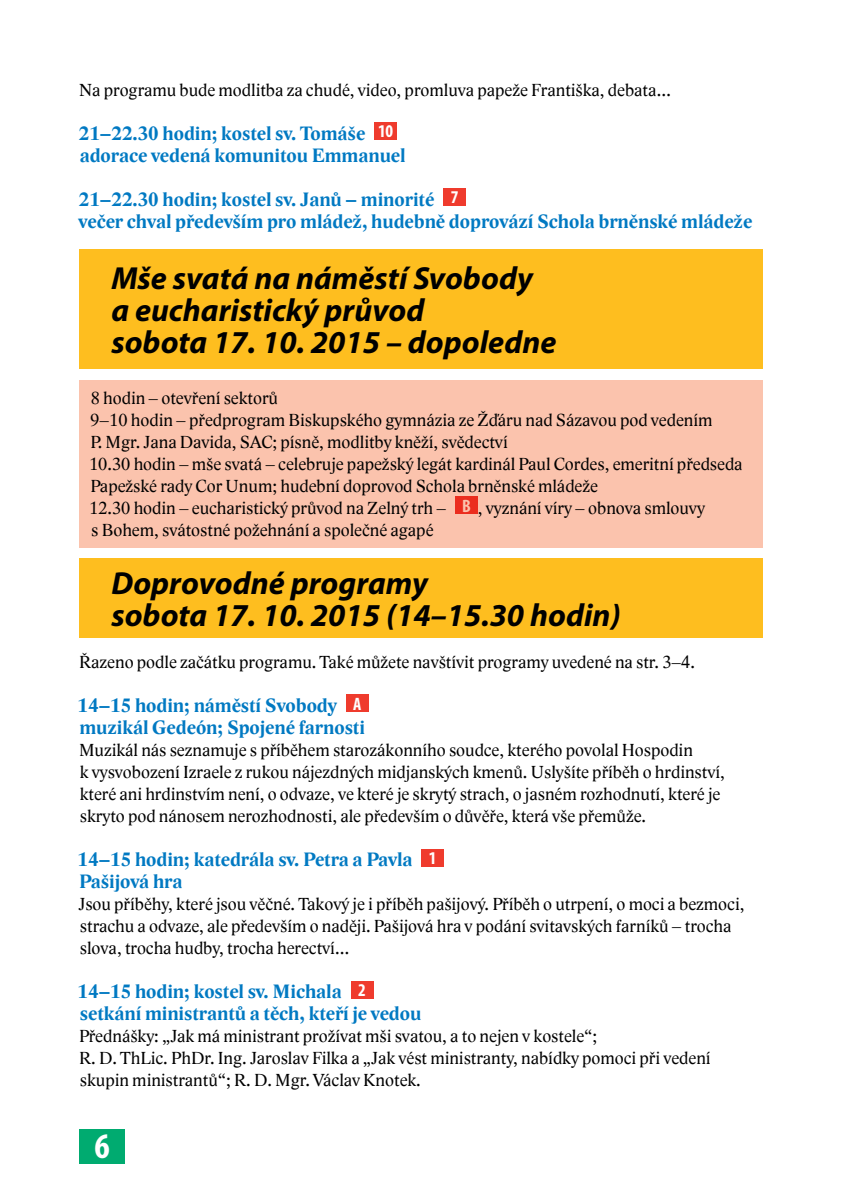
<style>
.page{position:relative;width:842px;height:1191px;background:#fff}
.page>*{position:absolute;margin:0;border:0;box-sizing:border-box;transform-origin:0 0}
.t1{font:700 condensed 36px "Myriad Pro";color:#fff}
.t2{font:italic 700 32px/32px "Myriad Pro";color:#000}
.t3{font:700 20px/22px "Lido STFCE";color:#0079c2}
.t4{font:18px/22px "Lido STFCE";color:#000}
.s1{font-family:"Myriad Pro";font-stretch:condensed;font-size:18px;color:#fff}
.s2{font-family:"Myriad Pro";font-weight:700;font-stretch:condensed;color:#fff}
</style>
<div class="page">
<div style="left:79px;top:1129px;width:46px;height:34px;background:#00ab70"></div>
<div style="left:374px;top:123px;width:23px;height:17px;background:#ef3b2d"></div>
<div style="left:443px;top:189px;width:23px;height:17px;background:#ef3b2d"></div>
<div style="left:346px;top:695px;width:22px;height:17px;background:#ef3b2d"></div>
<div style="left:421px;top:849px;width:23px;height:17px;background:#ef3b2d"></div>
<div style="left:351px;top:981px;width:22px;height:17px;background:#ef3b2d"></div>
<div style="left:79px;top:380px;width:684px;height:167px;background:#fbc3ad"></div>
<div style="left:79px;top:250px;width:684px;height:119px;background:#febe1f"></div>
<div style="left:79px;top:558px;width:684px;height:79px;background:#febe1f"></div>
<p class="t4" style="left:79px;top:79px;width:594px">Na programu bude modlitba za chudé, video, promluva papeže Františka, debata…</p>
<p class="t3" style="left:79px;top:122px;width:328px">21–22.30 hodin; kostel sv. Tomáše <span class="s1">10 </span>adorace vedená komunitou Emmanuel</p>
<p class="t3" style="left:79px;top:188px;width:675px">21–22.30 hodin; kostel sv. Janů – minorité <span class="s1">7<br></span>večer chval především pro mládež, hudebně doprovází Schola brněnské mládeže</p>
<h2 class="t2" style="left:111px;top:261px;width:446px">Mše svatá na náměstí Svobody a eucharistický průvod<br>sobota 17. 10. 2015 – dopoledne</h2>
<p class="t4" style="left:89px;top:387px;width:655px">8 hodin – otevření sektorů<br>9–10 hodin – předprogram Biskupského gymnázia ze Žďáru nad Sázavou pod vedením<br>P. Mgr. Jana Davida, SAC; písně, modlitby kněží, svědectví<br>10.30 hodin – mše svatá – celebruje papežský legát kardinál Paul Cordes, emeritní předseda Papežské rady Cor Unum; hudební doprovod Schola brněnské mládeže<br>12.30 hodin – eucharistický průvod na Zelný trh – <span class="s2">B</span> , vyznání víry – obnova smlouvy<br>s Bohem, svátostné požehnání a společné agapé</p>
<h2 class="t2" style="left:111px;top:566px;width:511px">Doprovodné programy<br>sobota 17. 10. 2015 (14–15.30 hodin)</h2>
<p class="t4" style="left:79px;top:651px;width:617px">Řazeno podle začátku programu. Také můžete navštívit programy uvedené na str. 3–4.</p>
<p class="t3" style="left:78px;top:694px;width:289px">14–15 hodin; náměstí Svobody <span class="s1">A </span>muzikál Gedeón; Spojené farnosti</p>
<p class="t4" style="left:79px;top:739px;width:647px">Muzikál nás seznamuje s příběhem starozákonního soudce, kterého povolal Hospodin<br>k vysvobození Izraele z rukou nájezdných midjanských kmenů. Uslyšíte příběh o hrdinství, které ani hrdinstvím není, o odvaze, ve které je skrytý strach, o jasném rozhodnutí, které je skryto pod nánosem nerozhodnosti, ale především o důvěře, která vše přemůže.</p>
<p class="t3" style="left:78px;top:848px;width:360px">14–15 hodin; katedrála sv. Petra a Pavla <span class="s1">1<br></span>Pašijová hra</p>
<p class="t4" style="left:79px;top:893px;width:667px">Jsou příběhy, které jsou věčné. Takový je i příběh pašijový. Příběh o utrpení, o moci a bezmoci, strachu a odvaze, ale především o naději. Pašijová hra v podání svitavských farníků – trocha slova, trocha hudby, trocha herectví…</p>
<p class="t3" style="left:78px;top:980px;width:345px">14–15 hodin; kostel sv. Michala <span class="s1">2 </span>setkání ministrantů a těch, kteří je vedou</p>
<p class="t4" style="left:79px;top:1025px;width:633px">Přednášky: „Jak má ministrant prožívat mši svatou, a to nejen v kostele“;<br>R. D. ThLic. PhDr. Ing. Jaroslav Filka a „Jak vést ministranty, nabídky pomoci při vedení skupin ministrantů“; R. D. Mgr. Václav Knotek.</p>
<h1 class="t1" style="left:94px;top:1123px;width:17px">6</h1>
</div>
